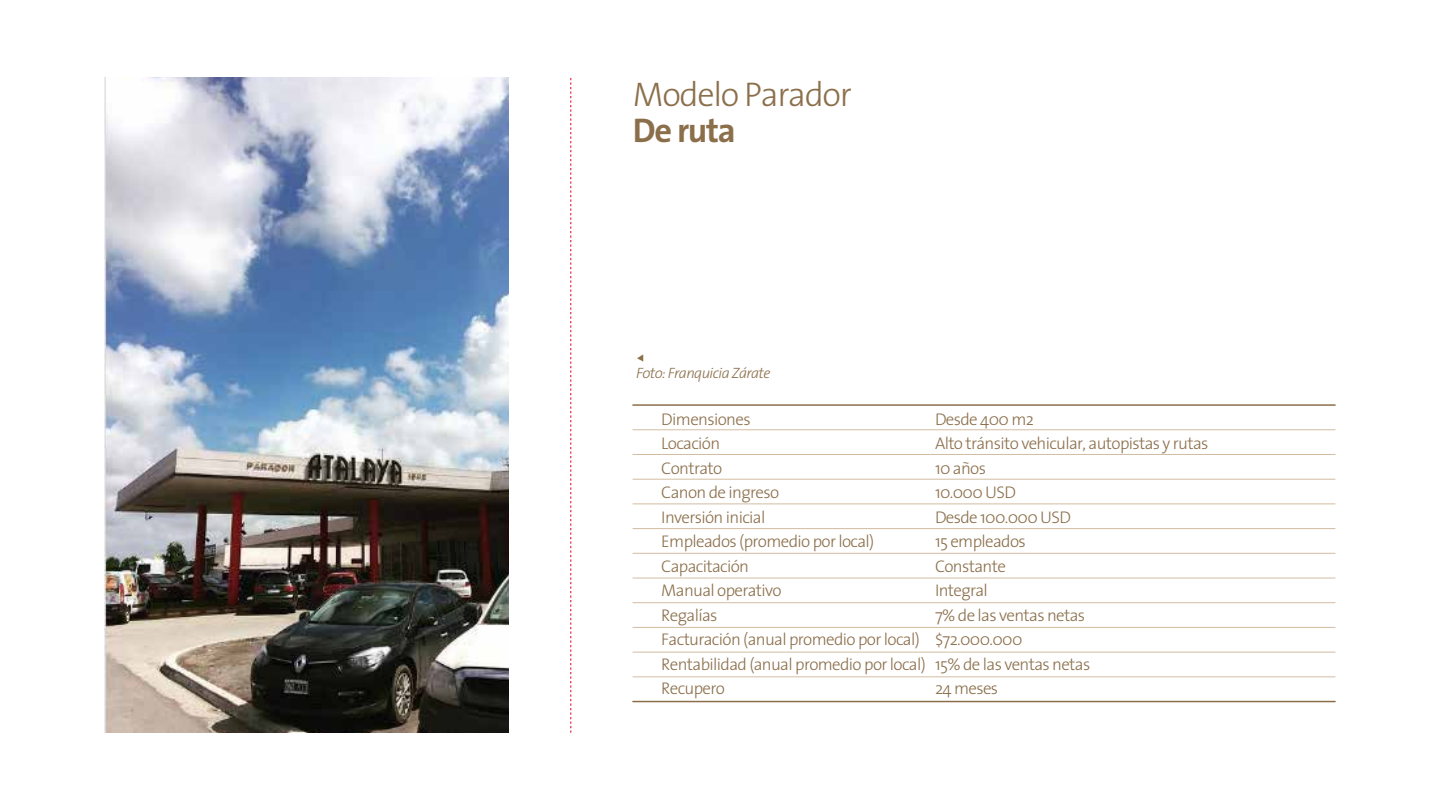
<style>
.page{position:relative;width:1440px;height:810px;background:#fff}
.page>*{position:absolute;margin:0;border:0;box-sizing:border-box;transform-origin:0 0}
.t1{font:300 34.35px "The Sans";letter-spacing:-.04em;color:#8b6f4b}
.t2{font:700 34.35px "The Sans";letter-spacing:-.04em;color:#8b6f4b}
.t3{font:300 16.95px/24.5px "The Sans";letter-spacing:-.04em;color:#8b6f4b}
.t4{font:italic 300 15px "The Sans";letter-spacing:-.04em;color:#8b6f4b}
</style>
<div class="page">
<svg style="left:570px;top:78px;width:1px;height:655px"></svg>
<img style="left:105px;top:78px;width:404px;height:655px">
<hr style="left:633px;top:429px;width:702px;height:1px;background:#d3bda3">
<hr style="left:633px;top:404px;width:702px;height:2px;background:#8b6f4b">
<hr style="left:633px;top:454px;width:702px;height:1px;background:#d3bda3">
<hr style="left:633px;top:479px;width:702px;height:1px;background:#d3bda3">
<hr style="left:633px;top:504px;width:702px;height:1px;background:#d3bda3">
<hr style="left:633px;top:528px;width:702px;height:1px;background:#d3bda3">
<hr style="left:633px;top:553px;width:702px;height:1px;background:#d3bda3">
<hr style="left:633px;top:578px;width:702px;height:1px;background:#d3bda3">
<hr style="left:633px;top:602px;width:702px;height:1px;background:#d3bda3">
<hr style="left:633px;top:627px;width:702px;height:1px;background:#d3bda3">
<hr style="left:633px;top:652px;width:702px;height:1px;background:#d3bda3">
<hr style="left:633px;top:676px;width:702px;height:1px;background:#d3bda3">
<hr style="left:633px;top:701px;width:702px;height:1px;background:#8b6f4b">
<svg style="left:637px;top:355px;width:6px;height:7px"></svg>
<h1 class="t1" style="left:633px;top:66px;width:221px">Modelo Parador</h1>
<h1 class="t2" style="left:633px;top:102px;width:104px">De ruta</h1>
<p class="t4" style="left:636px;top:360px;width:136px">Foto: Franquicia Zárate</p>
<p class="t3" style="left:661px;top:406px;width:266px">Dimensiones<br>Locación<br>Contrato<br>Canon de ingreso<br>Inversión inicial<br>Empleados (promedio por local)<br>Capacitación<br>Manual operativo<br>Regalías<br>Facturación (anual promedio por local)<br>Rentabilidad (anual promedio por local)<br>Recupero</p>
<p class="t3" style="left:935px;top:406px;width:275px">Desde 400 m2<br>Alto tránsito vehicular, autopistas y rutas<br>10 años<br>10.000 USD<br>Desde 100.000 USD<br>15 empleados<br>Constante<br>Integral<br>7% de las ventas netas<br>$72.000.000<br>15% de las ventas netas<br>24 meses</p>
</div>
